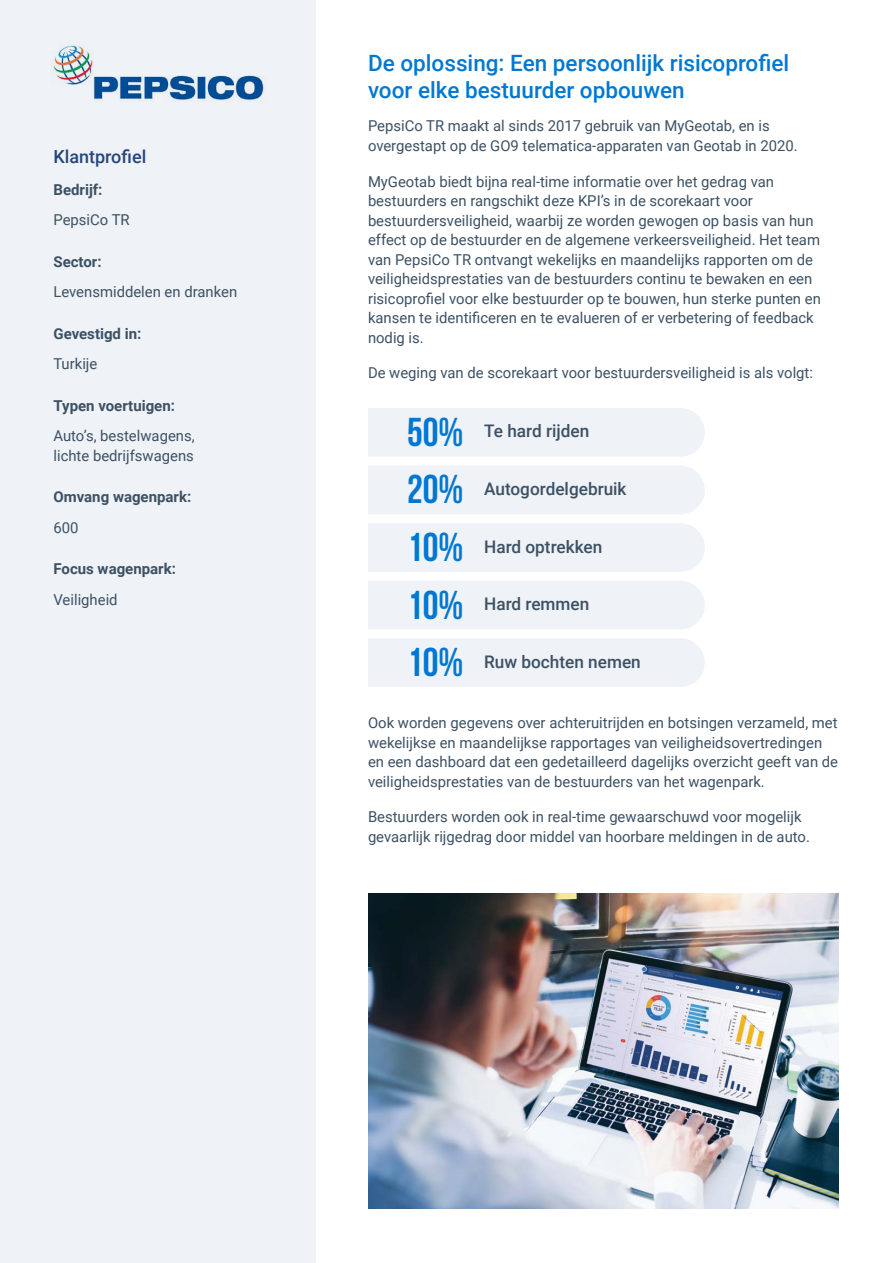
<style>
.page{position:relative;width:893px;height:1263px;background:#fff}
.page>*{position:absolute;margin:0;border:0;box-sizing:border-box;transform-origin:0 0}
.t1{font:700 40.05px "Bebas Neue";color:#0078d3}
.H2__Heading_2{font:500 22.5px/27px "Roboto";color:#0078d3}
.H3__Heading_3{font:500 18px "Roboto";color:#25477b}
.t2{font:500 17.4px "Roboto";color:#3c5164}
.P__Body_Copy{font:15px/19.5px "Roboto";color:#3c5164}
.H4__Heading_4{font:700 15px "Roboto";color:#3c5164}
</style>
<div class="page">
<div style="left:0;top:0;width:315px;height:1263px;background:#eff2f7"></div>
<img style="left:51px;top:45px;width:214px;height:57px">
<img style="left:368px;top:893px;width:470px;height:316px">
<div style="left:368px;top:408px;width:337px;height:49px;background:#eff2f7"></div>
<div style="left:368px;top:466px;width:337px;height:48px;background:#eff2f7"></div>
<div style="left:368px;top:523px;width:337px;height:49px;background:#eff2f7"></div>
<div style="left:368px;top:581px;width:337px;height:48px;background:#eff2f7"></div>
<div style="left:368px;top:638px;width:337px;height:49px;background:#eff2f7"></div>
<h3 class="H3__Heading_3" style="left:53px;top:144px;width:94px">Klantprofiel</h3>
<h4 class="H4__Heading_4" style="left:53px;top:179px;width:51px">Bedrijf:</h4>
<p class="P__Body_Copy" style="left:53px;top:209px;width:78px">PepsiCo TR</p>
<h4 class="H4__Heading_4" style="left:53px;top:251px;width:50px">Sector:</h4>
<p class="P__Body_Copy" style="left:53px;top:281px;width:185px">Levensmiddelen en dranken</p>
<h4 class="H4__Heading_4" style="left:53px;top:323px;width:89px">Gevestigd in:</h4>
<p class="P__Body_Copy" style="left:53px;top:353px;width:45px">Turkije</p>
<h4 class="H4__Heading_4" style="left:53px;top:395px;width:123px">Typen voertuigen:</h4>
<p class="P__Body_Copy" style="left:53px;top:425px;width:143px">Auto’s, bestelwagens, lichte bedrijfswagens</p>
<h4 class="H4__Heading_4" style="left:53px;top:486px;width:139px">Omvang wagenpark:</h4>
<p class="P__Body_Copy" style="left:53px;top:517px;width:27px">600</p>
<h4 class="H4__Heading_4" style="left:53px;top:558px;width:124px">Focus wagenpark:</h4>
<p class="P__Body_Copy" style="left:53px;top:589px;width:66px">Veiligheid</p>
<h2 class="H2__Heading_2" style="left:368px;top:49px;width:423px">De oplossing: Een persoonlijk risicoprofiel voor elke bestuurder opbouwen</h2>
<p class="P__Body_Copy" style="left:368px;top:116px;width:431px">PepsiCo TR maakt al sinds 2017 gebruik van MyGeotab, en is overgestapt op de GO9 telematica-apparaten van Geotab in 2020.</p>
<p class="P__Body_Copy" style="left:368px;top:171px;width:454px">MyGeotab biedt bijna real-time informatie over het gedrag van bestuurders en rangschikt deze KPI’s in de scorekaart voor bestuurdersveiligheid, waarbij ze worden gewogen op basis van hun effect op de bestuurder en de algemene verkeersveiligheid. Het team van PepsiCo TR ontvangt wekelijks en maandelijks rapporten om de veiligheidsprestaties van de bestuurders continu te bewaken en een risicoprofiel voor elke bestuurder op te bouwen, hun sterke punten en kansen te identificeren en te evalueren of er verbetering of feedback nodig is.</p>
<p class="P__Body_Copy" style="left:368px;top:363px;width:447px">De weging van de scorekaart voor bestuurdersveiligheid is als volgt:</p>
<h1 class="t1" style="left:407px;top:410px;width:58px">50%</h1>
<h1 class="t1" style="left:407px;top:468px;width:58px">20%</h1>
<h1 class="t1" style="left:407px;top:525px;width:58px">10%</h1>
<h1 class="t1" style="left:407px;top:583px;width:58px">10%</h1>
<h1 class="t1" style="left:407px;top:640px;width:58px">10%</h1>
<p class="t2" style="left:484px;top:419px;width:107px">Te hard rijden</p>
<p class="t2" style="left:484px;top:477px;width:144px">Autogordelgebruik</p>
<p class="t2" style="left:484px;top:534px;width:120px">Hard optrekken</p>
<p class="t2" style="left:484px;top:592px;width:107px">Hard remmen</p>
<p class="t2" style="left:484px;top:649px;width:158px">Ruw bochten nemen</p>
<p class="P__Body_Copy" style="left:368px;top:712px;width:472px">Ook worden gegevens over achteruitrijden en botsingen verzameld, met wekelijkse en maandelijkse rapportages van veiligheidsovertredingen en een dashboard dat een gedetailleerd dagelijks overzicht geeft van de veiligheidsprestaties van de bestuurders van het wagenpark.</p>
<p class="P__Body_Copy" style="left:368px;top:807px;width:443px">Bestuurders worden ook in real-time gewaarschuwd voor mogelijk gevaarlijk rijgedrag door middel van hoorbare meldingen in de auto.</p>
</div>
